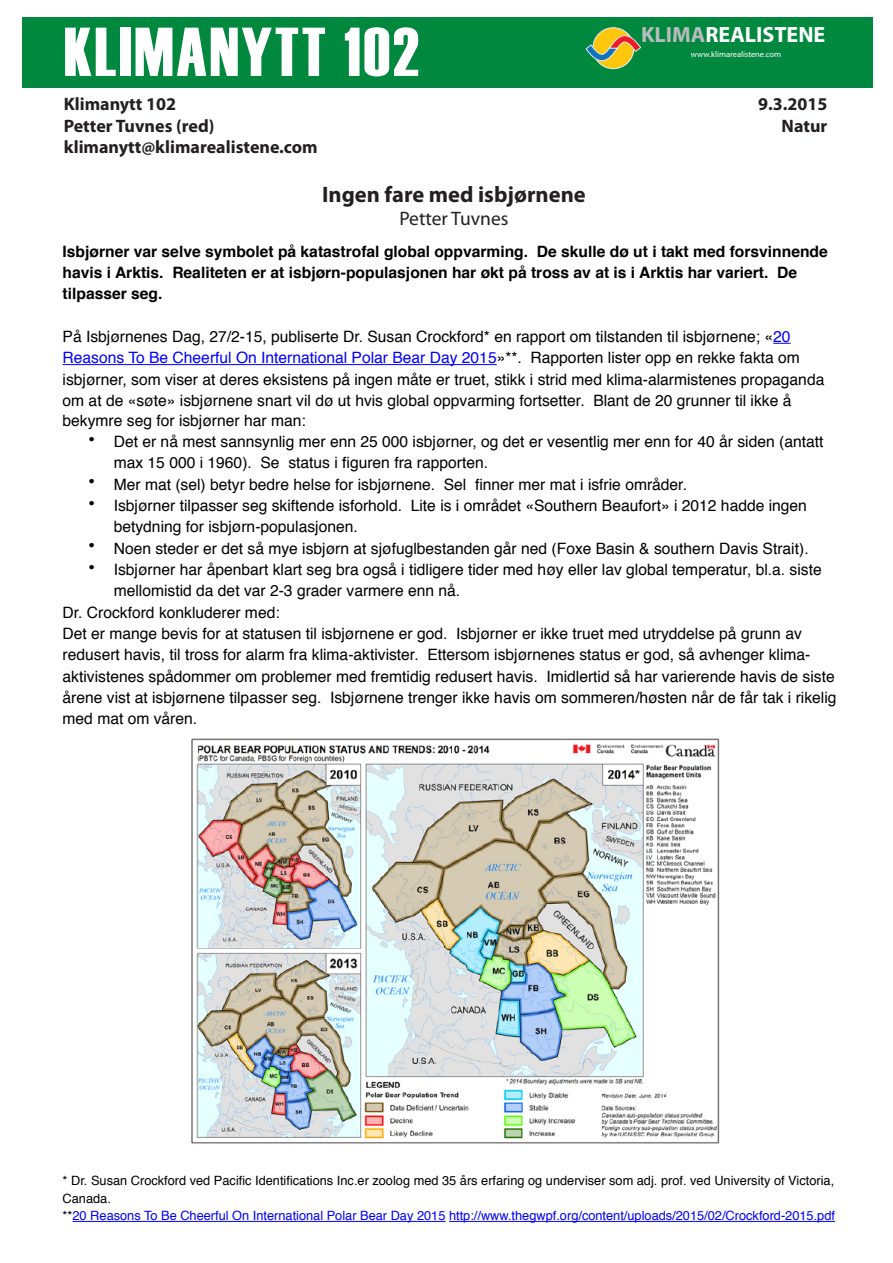
<style>
.page{position:relative;width:893px;height:1263px;background:#fff}
.page>*{position:absolute;margin:0;border:0;box-sizing:border-box;transform-origin:0 0}
.t1{font:69px "Haettenschweiler";letter-spacing:.04em;color:#fff}
.t2{font:700 22.5px "Myriad Pro";color:#231f20}
.t3{font:700 22.05px "Myriad Pro";color:#fff}
.t4{font:700 19.95px "Arial";color:#000}
.t5{font:19.5px "Myriad Pro";color:#231f20}
.t6{font:700 18px "Myriad Pro";color:#231f20}
.t7{font:15.6px/21.3px "Helvetica";color:#000}
.t8{font:700 15.6px/21.3px "Helvetica";color:#000}
.t9{font:14.25px "Arial";color:#000}
.t10{font:12.75px/18.5px "Helvetica";color:#000}
.t11{font:12.75px "Helvetica";color:#00f}
.t12{font:8.4px "Myriad Pro";color:#fff}
.s1{color:#babbbe}
.s2{color:#00f}
.s3{color:#000}
</style>
<div class="page">
<div style="left:22px;top:17px;width:851px;height:70px;background:#00883e"></div>
<div style="left:593px;top:28px;width:41px;height:41px;background:#fec70c;border-radius:50%"></div>
<div style="left:592px;top:27px;width:42px;height:42px;border:1px solid #e6e7e9;border-radius:50%"></div>
<svg style="left:586px;top:35px;width:55px;height:35px"></svg>
<svg style="left:773px;top:343px;width:18px;height:1px"></svg>
<hr style="left:63px;top:364px;width:434px;height:1px;background:#00f">
<hr style="left:73px;top:1221px;width:372px;height:1px;background:#00f">
<hr style="left:449px;top:1221px;width:386px;height:1px;background:#00f">
<img style="left:191px;top:738px;width:529px;height:406px">
<p class="t3" style="left:641px;top:20px;width:186px"><span class="s1">KLIMA</span>REALISTENE</p>
<p class="t12" style="left:691px;top:49px;width:92px">www.klimarealistene.com</p>
<p class="t1" style="left:64px;top:12px;width:356px">KLIMANYTT 102</p>
<p class="t6" style="left:64px;top:92px;width:114px">Klimanytt 102</p>
<p class="t6" style="left:758px;top:92px;width:71px">9.3.2015</p>
<p class="t6" style="left:64px;top:114px;width:152px">Petter Tuvnes (red)</p>
<p class="t6" style="left:782px;top:114px;width:47px">Natur</p>
<p class="t6" style="left:64px;top:136px;width:255px">klimanytt@klimarealistene.com</p>
<p class="t2" style="left:322px;top:180px;width:265px">Ingen fare med isbjørnene</p>
<p class="t5" style="left:399px;top:207px;width:111px">Petter Tuvnes</p>
<p class="t9" style="left:63px;top:141px;width:88px">Klimanytt 102</p>
<p class="t4" style="left:331px;top:178px;width:249px">Ingen fare med isbjørnene</p>
<p class="t9" style="left:401px;top:204px;width:109px">Av Petter Tuvnes</p>
<p class="t8" style="left:63px;top:241px;width:767px">Isbjørner var selve symbolet på katastrofal global oppvarming. De skulle dø ut i takt med forsvinnende havis i Arktis. Realiteten er at isbjørn-populasjonen har økt på tross av at is i Arktis har variert. De tilpasser seg.</p>
<p class="t7" style="left:63px;top:326px;width:763px">På Isbjørnenes Dag, 27/2-15, publiserte Dr. Susan Crockford* en rapport om tilstanden til isbjørnene; «<span class="s2">20<br>Reasons To Be Cheerful On International Polar Bear Day 2015</span>»**. Rapporten lister opp en rekke fakta om isbjørner, som viser at deres eksistens på ingen måte er truet, stikk i strid med klima-alarmistenes propaganda om at de «søte» isbjørnene snart vil dø ut hvis global oppvarming fortsetter. Blant de 20 grunner til ikke å</p>
<p class="t7" style="left:63px;top:410px;width:245px">bekymre seg for isbjørner har man:</p>
<p class="t7" style="left:114px;top:431px;width:711px;text-indent:-26px">• Det er nå mest sannsynlig mer enn 25 000 isbjørner, og det er vesentlig mer enn for 40 år siden (antatt max 15 000 i 1960). Se status i figuren fra rapporten.</p>
<p class="t7" style="left:88px;top:474px;width:600px">• Mer mat (sel) betyr bedre helse for isbjørnene. Sel finner mer mat i isfrie områder.</p>
<p class="t7" style="left:114px;top:495px;width:695px;text-indent:-26px">• Isbjørner tilpasser seg skiftende isforhold. Lite is i området «Southern Beaufort» i 2012 hadde ingen betydning for isbjørn-populasjonen.</p>
<p class="t7" style="left:88px;top:538px;width:722px">• Noen steder er det så mye isbjørn at sjøfuglbestanden går ned (Foxe Basin &amp; southern Davis Strait).</p>
<p class="t7" style="left:88px;top:559px;width:735px">• Isbjørner har åpenbart klart seg bra også i tidligere tider med høy eller lav global temperatur, bl.a. siste</p>
<p class="t7" style="left:114px;top:581px;width:348px">mellomistid da det var 2-3 grader varmere enn nå.</p>
<p class="t7" style="left:63px;top:602px;width:219px">Dr. Crockford konkluderer med:</p>
<p class="t7" style="left:63px;top:623px;width:741px">Det er mange bevis for at statusen til isbjørnene er god. Isbjørner er ikke truet med utryddelse på grunn av</p>
<p class="t7" style="left:63px;top:645px;width:749px">redusert havis, til tross for alarm fra klima-aktivister. Ettersom isbjørnenes status er god, så avhenger klima-</p>
<p class="t7" style="left:63px;top:666px;width:774px">aktivistenes spådommer om problemer med fremtidig redusert havis. Imidlertid så har varierende havis de siste</p>
<p class="t7" style="left:63px;top:687px;width:775px">årene vist at isbjørnene tilpasser seg. Isbjørnene trenger ikke havis om sommeren/høsten når de får tak i rikelig</p>
<p class="t7" style="left:63px;top:709px;width:136px">med mat om våren.</p>
<p class="t10" style="left:63px;top:1171px;width:773px">* Dr. Susan Crockford ved Pacific Identifications Inc.er zoolog med 35 års erfaring og underviser som adj. prof. ved University of Victoria,<br>Canada.</p>
<p class="t11" style="left:63px;top:1206px;width:774px"><span class="s3">**</span>20 Reasons To Be Cheerful On International Polar Bear Day 2015 http://www.thegwpf.org/content/uploads/2015/02/Crockford-2015.pdf</p>
</div>
